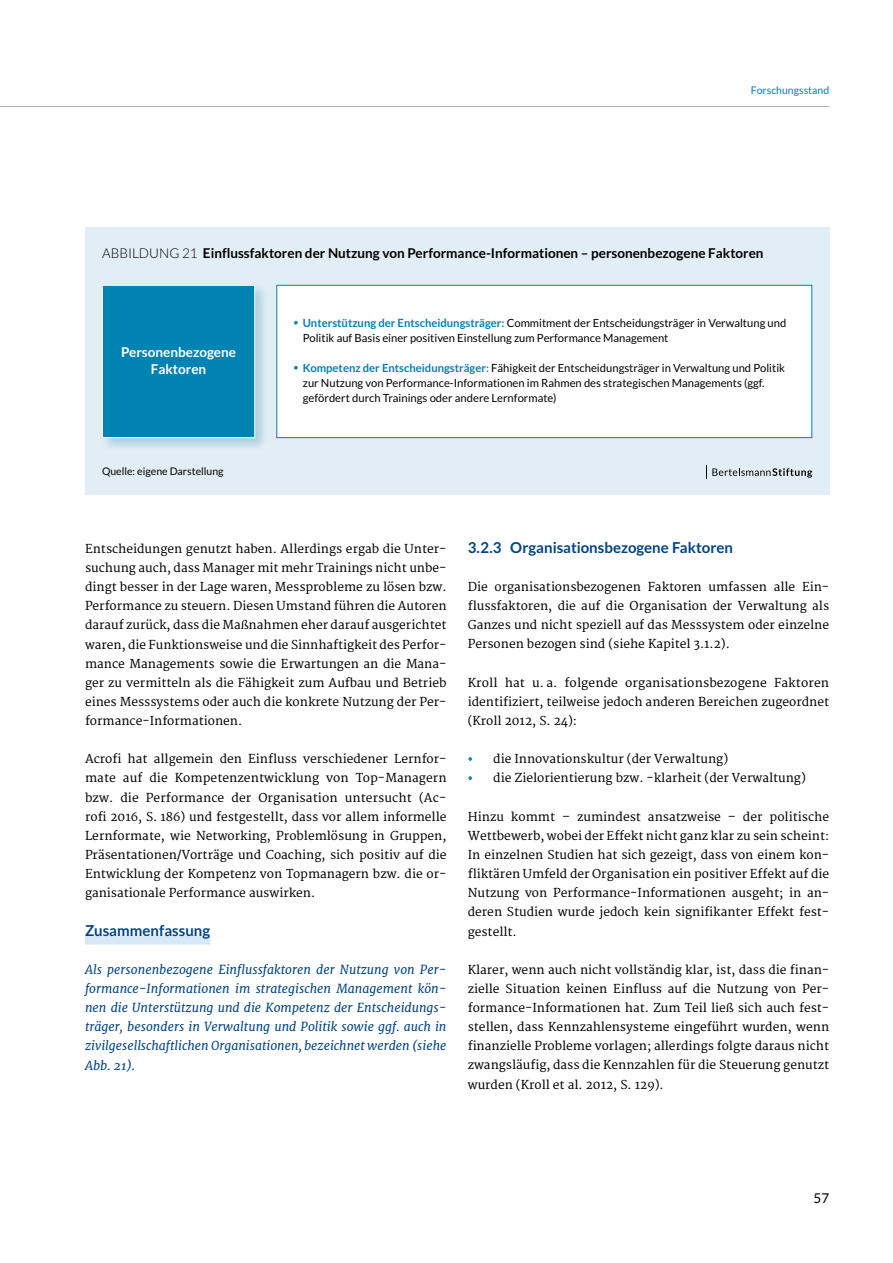
<style>
.page{position:relative;width:893px;height:1263px;background:#fff}
.page>*{position:absolute;margin:0;border:0;box-sizing:border-box;transform-origin:0 0}
.t1{font:700 15px "Lato";color:#004380}
.t2{font:700 13.5px "Lato";color:#000}
.t3{font:700 13.5px/16.5px "Lato";color:#fff;text-align:center}
.t4{font:13.5px "Lato";color:#000}
.t5{font:italic 12.3px/19.2px "Merriweather";color:#004380;text-align:justify}
.t6{font:12px/19.2px "Merriweather";color:#000;text-align:justify}
.t7{font:11.25px/15px "Lato";color:#000}
.t8{font:10.5px "Lato";color:#000}
.t9{font:10.5px "Lato";color:#0082b2}
.s1{font-weight:300}
.s2{font-family:"Merriweather";font-weight:800;color:#0082b2}
.s3{font-weight:700;color:#0082b2}
.s4{color:#0082b2}
</style>
<div class="page">
<hr style="left:0;top:106px;width:829px;height:1px;background:#acafb2">
<div style="left:85px;top:935px;width:125px;height:9px;background:#d7e9f4"></div>
<div style="left:85px;top:227px;width:744px;height:268px;background:#e2eef5"></div>
<div style="left:100px;top:283px;width:169px;height:169px;background:#79aec8;opacity:.5"></div>
<div style="left:102px;top:285px;width:153px;height:153px;background:#0082b2;border:1px solid #fff"></div>
<svg style="left:706px;top:466px;width:106px;height:13px"></svg>
<div style="left:276px;top:285px;width:536px;height:153px;background:#fff;border:1px solid #0082b2"></div>
<p class="t9" style="left:751px;top:84px;width:80px">Forschungsstand</p>
<p class="t2" style="left:102px;top:245px;width:663px"><span class="s1">ABBILDUNG 21</span> Einflussfaktoren der Nutzung von Performance-Informationen – personenbezogene Faktoren</p>
<p class="t3" style="left:121px;top:344px;width:117px">Personenbezogene<br>Faktoren</p>
<p class="t8" style="left:102px;top:465px;width:123px">Quelle: eigene Darstellung</p>
<p class="t7" style="left:303px;top:316px;width:485px;text-indent:-9px"><span class="s2">•</span> <span class="s3">Unterstützung der Entscheidungsträger:</span> Commitment der Entscheidungsträger in Verwaltung und<br>Politik auf Basis einer positiven Einstellung zum Performance Management</p>
<p class="t7" style="left:303px;top:361px;width:484px;text-indent:-9px"><span class="s2">•</span> <span class="s3">Kompetenz der Entscheidungsträger:</span> Fähigkeit der Entscheidungsträger in Verwaltung und Politik zur Nutzung von Performance-Informationen im Rahmen des strategischen Managements (ggf. gefördert durch Trainings oder andere Lernformate)</p>
<p class="t6" style="left:85px;top:539px;width:363px">Entscheidungen genutzt haben. Allerdings ergab die Unter&shy;suchung auch, dass Manager mit mehr Trainings nicht unbe&shy;dingt besser in der Lage waren, Messprobleme zu lösen bzw.<br>Performance zu steuern. Diesen Umstand führen die Autoren darauf zurück, dass die Maßnahmen eher darauf ausgerichtet waren, die Funktionsweise und die Sinnhaftigkeit des Perfor&shy;mance Managements sowie die Erwartungen an die Mana&shy;ger zu vermitteln als die Fähigkeit zum Aufbau und Betrieb eines Messsystems oder auch die konkrete Nutzung der Per&shy;formance-Informationen.</p>
<p class="t6" style="left:85px;top:750px;width:363px">Acrofi hat allgemein den Einfluss verschiedener Lernfor&shy;mate auf die Kompetenzentwicklung von Top-Managern bzw. die Performance der Organisation untersucht (Ac&shy;rofi 2016, S. 186) und festgestellt, dass vor allem informelle Lernformate, wie Networking, Problemlösung in Gruppen, Präsentationen/Vorträge und Coaching, sich positiv auf die Entwicklung der Kompetenz von Topmanagern bzw. die or&shy;ganisationale Performance auswirken.</p>
<p class="t1" style="left:85px;top:921px;width:127px">Zusammenfassung</p>
<p class="t5" style="left:85px;top:960px;width:363px">Als personenbezogene Einflussfaktoren der Nutzung von Per&shy;formance-Informationen im strategischen Management kön&shy;nen die Unterstützung und die Kompetenz der Entscheidungs&shy;träger, besonders in Verwaltung und Politik sowie ggf. auch in zivilgesellschaftlichen Organisationen, bezeichnet werden (siehe Abb. 21).</p>
<p class="t1" style="left:468px;top:539px;width:267px">3.2.3 Organisationsbezogene Faktoren</p>
<p class="t6" style="left:468px;top:578px;width:363px">Die organisationsbezogenen Faktoren umfassen alle Ein&shy;flussfaktoren, die auf die Organisation der Verwaltung als Ganzes und nicht speziell auf das Messsystem oder einzelne Personen bezogen sind (siehe Kapitel 3.1.2).</p>
<p class="t6" style="left:468px;top:673px;width:363px">Kroll hat u. a. folgende organisationsbezogene Faktoren identifiziert, teilweise jedoch anderen Bereichen zugeordnet (Kroll 2012, S. 24):</p>
<p class="t6" style="left:468px;top:750px;width:262px"><span class="s4">•</span> die Innovationskultur (der Verwaltung)</p>
<p class="t6" style="left:468px;top:769px;width:339px"><span class="s4">•</span> die Zielorientierung bzw. -klarheit (der Verwaltung)</p>
<p class="t6" style="left:468px;top:807px;width:363px">Hinzu kommt – zumindest ansatzweise – der politische Wettbewerb, wobei der Effekt nicht ganz klar zu sein scheint:<br>In einzelnen Studien hat sich gezeigt, dass von einem kon&shy;fliktären Umfeld der Organisation ein positiver Effekt auf die Nutzung von Performance-Informationen ausgeht; in an&shy;deren Studien wurde jedoch kein signifikanter Effekt fest&shy;gestellt.</p>
<p class="t6" style="left:468px;top:960px;width:363px">Klarer, wenn auch nicht vollständig klar, ist, dass die finan&shy;zielle Situation keinen Einfluss auf die Nutzung von Per&shy;formance-Informationen hat. Zum Teil ließ sich auch fest&shy;stellen, dass Kennzahlensysteme eingeführt wurden, wenn finanzielle Probleme vorlagen; allerdings folgte daraus nicht zwangsläufig, dass die Kennzahlen für die Steuerung genutzt wurden (Kroll et al. 2012, S. 129).</p>
<p class="t4" style="left:813px;top:1191px;width:17px">57</p>
</div>
